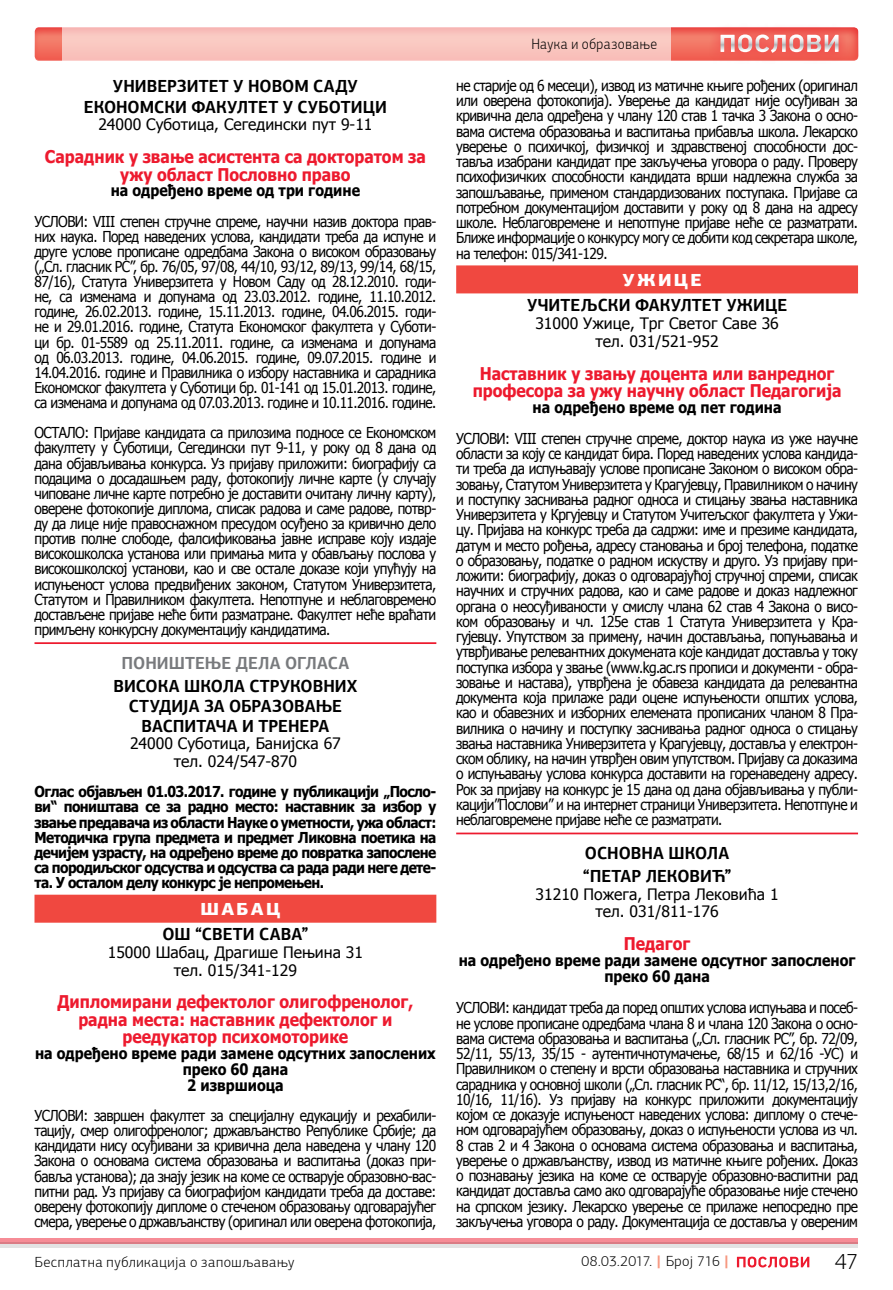
<style>
.page{position:relative;width:893px;height:1290px;background:#fff}
.page>*{position:absolute;margin:0;border:0;box-sizing:border-box;transform-origin:0 0}
.t1{font:300 22.75px "PF Agora Sans Pro";color:#000}
.t2{font:700 17.5px/17.5px "Tahoma";color:#ed1a2e;text-align:center;scale:.9 1}
.t3{font:700 17.5px/20.1px "PF Agora Sans Pro";color:#000;text-align:center;scale:.93 1}
.t4{font:700 17.5px "PF Agora Sans Pro";color:#787a7d;scale:.93 1}
.t5{font:900 17.5px "PF Agora Sans Pro";letter-spacing:.135em;color:#fff}
.t6{font:15.75px/17.5px "Tahoma";color:#000;text-align:center}
.t7{font:700 15.75px/15.8px "Tahoma";color:#000;text-align:center;scale:.9 1}
.t8{font:15.05px/15.2px "Tahoma";letter-spacing:-.04em;color:#000;text-align:justify;scale:.91 1}
.t9{font:700 15.05px/15px "Tahoma";letter-spacing:-.04em;color:#000;text-align:justify;scale:.91 1}
.t10{font:300 14.88px "PF Agora Sans Pro";letter-spacing:.035em;color:#000;scale:.93 1}
.t11{font:300 14.7px "PF Agora Sans Pro";letter-spacing:.035em;color:#000}
.t12{font:300 14.7px "PF Agora Sans Pro";letter-spacing:.01em;color:#000}
.s1{font-weight:900;color:#f69780}
</style>
<div class="page">
<div style="left:0;top:1238px;width:858px;height:5px;background:#f68c96"></div>
<svg style="left:0;top:1242px;width:858px;height:5px;fill:#e3e3e3"></svg>
<svg style="left:737px;top:1256px;width:72px;height:12px"></svg>
<svg style="left:35px;top:28px;width:823px;height:33px"></svg>
<svg style="left:62px;top:27px;width:609px;height:34px;fill:#f9c5bf"></svg>
<div style="left:709px;top:23px;width:140px;height:41px;background:#ed1a2e;opacity:.75"></div>
<svg style="left:720px;top:34px;width:118px;height:19px"></svg>
<hr style="left:35px;top:642px;width:401px;height:2px;background:#ed1a2e">
<div style="left:35px;top:895px;width:401px;height:28px;background:#f04840"></div>
<div style="left:456px;top:265px;width:402px;height:28px;background:#f04840"></div>
<hr style="left:456px;top:832px;width:402px;height:2px;background:#ed1a2e">
<p class="t3" style="left:84px;top:76px;width:327px">УНИВЕРЗИТЕТ У НОВОМ САДУ<br>ЕКОНОМСКИ ФАКУЛТЕТ У СУБОТИЦИ</p>
<p class="t6" style="left:98px;top:117px;width:276px">24000 Суботица, Сегедински пут 9-11</p>
<p class="t2" style="left:45px;top:149px;width:425px">Сарадник у звање асистента са докторатом за ужу област Пословно право</p>
<p class="t7" style="left:111px;top:183px;width:279px">на одређено време од три године</p>
<p class="t8" style="left:35px;top:214px;width:443px">УСЛОВИ: VIII степен стручне спреме, научни назив доктора прав&shy;них наука. Поред наведених услова, кандидати треба да испуне и друге услове прописане одредбама Закона о високом образовању („Сл. гласник РС”, бр. 76/05, 97/08, 44/10, 93/12, 89/13, 99/14, 68/15, 87/16), Статута Универзитета у Новом Саду од 28.12.2010. годи&shy;не, са изменама и допунама од 23.03.2012. године, 11.10.2012. године, 26.02.2013. године, 15.11.2013. године, 04.06.2015. годи&shy;не и 29.01.2016. године, Статута Економског факултета у Суботи&shy;ци бр. 01-5589 од 25.11.2011. године, са изменама и допунама од 06.03.2013. године, 04.06.2015. године, 09.07.2015. године и 14.04.2016. године и Правилника о избору наставника и сарадника Економског факултета у Суботици бр. 01-141 од 15.01.2013. године, са изменама и допунама од 07.03.2013. године и 10.11.2016. године.</p>
<p class="t8" style="left:35px;top:426px;width:443px">ОСТАЛО: Пријаве кандидата са прилозима подносе се Економском факултету у Суботици, Сегедински пут 9-11, у року од 8 дана од дана објављивања конкурса. Уз пријаву приложити: биографију са подацима о досадашњем раду, фотокопију личне карте (у случају чиповане личне карте потребно је доставити очитану личну карту), оверене фотокопије диплома, списак радова и саме радове, потвр&shy;ду да лице није правоснажном пресудом осуђено за кривично дело против полне слободе, фалсификовања јавне исправе коју издаје високошколска установа или примања мита у обављању послова у високошколској установи, као и све остале доказе који упућују на испуњеност услова предвиђених законом, Статутом Универзитета, Статутом и Правилником факултета. Непотпуне и неблаговремено достављене пријаве неће бити разматране. Факултет неће враћати примљену конкурсну документацију кандидатима.</p>
<p class="t4" style="left:122px;top:652px;width:246px">ПОНИШТЕЊЕ ДЕЛА ОГЛАСА</p>
<p class="t3" style="left:113px;top:675px;width:264px">ВИСОКА ШКОЛА СТРУКОВНИХ<br>СТУДИЈА ЗА ОБРАЗОВАЊЕ<br>ВАСПИТАЧА И ТРЕНЕРА</p>
<p class="t6" style="left:130px;top:736px;width:212px">24000 Суботица, Банијска 67 тел. 024/547-870</p>
<p class="t9" style="left:35px;top:785px;width:443px">Оглас објављен 01.03.2017. године у публикацији „Посло&shy;ви“ поништава се за радно место: наставник за избор у звање предавача из области Науке о уметности, ужа област:<br>Методичка група предмета и предмет Ликовна поетика на дечијем узрасту, на одређено време до повратка запослене са породиљског одсуства и одсуства са рада ради неге дете&shy;та. У осталом делу конкурс је непромењен.</p>
<p class="t5" style="left:200px;top:898px;width:82px">ШАБАЦ</p>
<p class="t3" style="left:162px;top:924px;width:158px">ОШ “СВЕТИ САВА”</p>
<p class="t6" style="left:108px;top:944px;width:257px">15000 Шабац, Драгише Пењина 31 тел. 015/341-129</p>
<p class="t2" style="left:58px;top:994px;width:397px">Дипломирани дефектолог олигофренолог, радна места: наставник дефектолог и реедукатор психомоторике</p>
<p class="t7" style="left:35px;top:1046px;width:447px">на одређено време ради замене одсутних запослених преко 60 дана<br>2 извршиоца</p>
<p class="t8" style="left:35px;top:1109px;width:443px">УСЛОВИ: завршен факултет за специјалну едукацију и рехабили&shy;тацију, смер олигофренолог; држављанство Републике Србије; да кандидати нису осуђивани за кривична дела наведена у члану 120<br>Закона о основама система образовања и васпитања (доказ при&shy;бавља установа); да знају језик на коме се остварује образовно-вас&shy;питни рад. Уз пријаву са биографијом кандидати треба да доставе: оверену фотокопију дипломе о стеченом образовању одговарајућег смера, уверење о држављанству (оригинал или оверена фотокопија,</p>
<p class="t10" style="left:531px;top:35px;width:137px">Наука и образовање</p>
<p class="t8" style="left:456px;top:79px;width:443px">не старије од 6 месеци), извод из матичне књиге рођених (оригинал или оверена фотокопија). Уверење да кандидат није осуђиван за кривична дела одређена у члану 120 став 1 тачка 3 Закона о осно&shy;вама система образовања и васпитања прибавља школа. Лекарско уверење о психичкој, физичкој и здравственој способности дос&shy;тавља изабрани кандидат пре закључења уговора о раду. Проверу психофизичких способности кандидата врши надлежна служба за запошљавање, применом стандардизованих поступака. Пријаве са потребном документацијом доставити у року од 8 дана на адресу школе. Неблаговремене и непотпуне пријаве неће се разматрати.<br>Ближе информације о конкурсу могу се добити код секретара школе, на телефон: 015/341-129.</p>
<p class="t5" style="left:622px;top:268px;width:81px">УЖИЦЕ</p>
<p class="t3" style="left:527px;top:295px;width:281px">УЧИТЕЉСКИ ФАКУЛТЕТ УЖИЦЕ</p>
<p class="t6" style="left:535px;top:315px;width:245px">31000 Ужице, Трг Светог Саве 36 тел. 031/521-952</p>
<p class="t2" style="left:473px;top:365px;width:411px">Наставник у звању доцента или ванредног професора за ужу научну област Педагогија</p>
<p class="t7" style="left:533px;top:400px;width:278px">на одређено време од пет година</p>
<p class="t8" style="left:456px;top:431px;width:443px">УСЛОВИ: VIII степен стручне спреме, доктор наука из уже научне области за коју се кандидат бира. Поред наведених услова кандида&shy;ти треба да испуњавају услове прописане Законом о високом обра&shy;зовању, Статутом Универзитета у Крагујевцу, Правилником о начину и поступку заснивања радног односа и стицању звања наставника Универзитета у Кргујевцу и Статутом Учитељског факултета у Ужи&shy;цу. Пријава на конкурс треба да садржи: име и презиме кандидата, датум и место рођења, адресу становања и број телефона, податке о образовању, податке о радном искуству и друго. Уз пријаву при&shy;ложити: биографију, доказ о одговарајућој стручној спреми, списак научних и стручних радова, као и саме радове и доказ надлежног органа о неосуђиваности у смислу члана 62 став 4 Закона о висо&shy;ком образовању и чл. 125е став 1 Статута Универзитета у Кра&shy;гујевцу. Упутством за примену, начин достављања, попуњавања и утврђивање релевантних докумената које кандидат доставља у току поступка избора у звање (www.kg.ac.rs прописи и документи - обра&shy;зовање и настава), утврђена је обавеза кандидата да релевантна документа која прилаже ради оцене испуњености општих услова, као и обавезних и изборних елемената прописаних чланом 8 Пра&shy;вилника о начину и поступку заснивања радног односа о стицању звања наставника Универзитета у Крагујевцу, доставља у електрон&shy;ском облику, на начин утврђен овим упутством. Пријаву са доказима о испуњавању услова конкурса доставити на горенаведену адресу.<br>Рок за пријаву на конкурс је 15 дана од дана објављивања у публи&shy;кацији”Послови” и на интернет страници Универзитета. Непотпуне и неблаговремене пријаве неће се разматрати.</p>
<p class="t3" style="left:583px;top:841px;width:161px;line-height:22.8px;text-align:left">ОСНОВНА ШКОЛА “ПЕТАР ЛЕКОВИЋ”</p>
<p class="t6" style="left:536px;top:886px;width:244px">31210 Пожега, Петра Лековића 1 тел. 031/811-176</p>
<p class="t2" style="left:624px;top:936px;width:75px">Педагог</p>
<p class="t7" style="left:459px;top:953px;width:442px">на одређено време ради замене одсутног запосленог преко 60 дана</p>
<p class="t8" style="left:456px;top:1001px;width:443px">УСЛОВИ: кандидат треба да поред општих услова испуњава и посеб&shy;не услове прописане одредбама члана 8 и члана 120 Закона о осно&shy;вама система образовања и васпитања („Сл. гласник РС”, бр. 72/09, 52/11, 55/13, 35/15 - аутентичнотумачење, 68/15 и 62/16 -УС) и Правилником о степену и врсти образовања наставника и стручних сарадника у основној школи („Сл. гласник РС“, бр. 11/12, 15/13,2/16, 10/16, 11/16). Уз пријаву на конкурс приложити документацију којом се доказује испуњеност наведених услова: диплому о стече&shy;ном одговарајућем образовању, доказ о испуњености услова из чл.<br>8 став 2 и 4 Закона о основама система образовања и васпитања, уверење о држављанству, извод из матичне књиге рођених. Доказ о познавању језика на коме се остварује образовно-васпитни рад кандидат доставља само ако одговарајуће образовање није стечено на српском језику. Лекарско уверење се прилаже непосредно пре закључења уговора о раду. Документација се доставља у овереним</p>
<p class="t11" style="left:35px;top:1253px;width:261px">Бесплатна публикација о запошљавању</p>
<p class="t12" style="left:582px;top:1253px;width:149px">08.03.2017. <span class="s1">|</span> Број 716 <span class="s1">|</span></p>
<h1 class="t1" style="left:835px;top:1248px;width:25px">47</h1>
</div>
